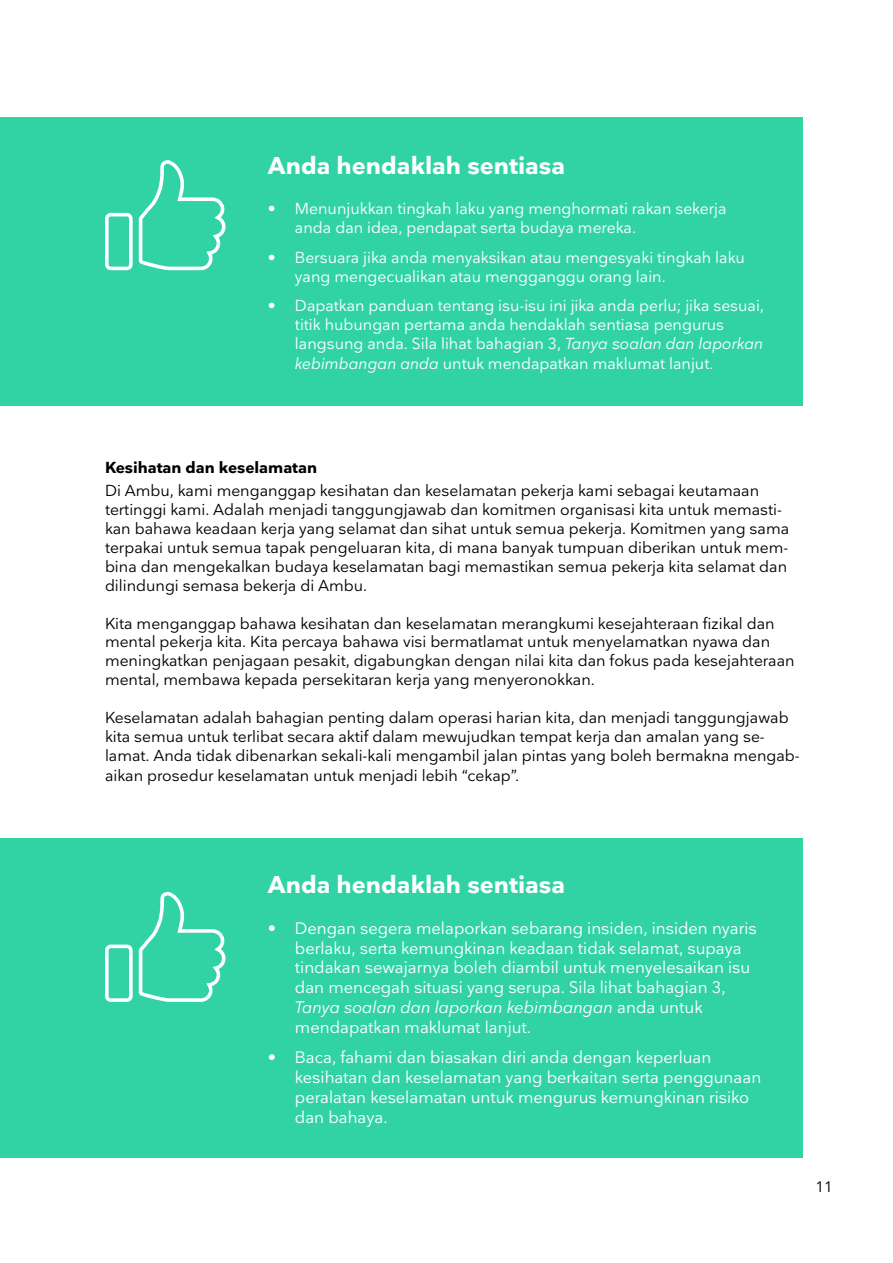
<style>
.page{position:relative;width:893px;height:1263px;background:#fff}
.page>*{position:absolute;margin:0;border:0;box-sizing:border-box;transform-origin:0 0}
.t1{font:700 24px "Nationale";color:#fff}
.t2{font:16.5px/19.8px "Nationale";color:#fff}
.t3{font:15.75px/18.9px "Nationale";color:#000}
.t4{font:15.75px/19.2px "Nationale";color:#fff}
.t5{font:700 15.75px "Nationale";color:#000}
.t6{font:15px "Nationale";color:#000}
.s1{font-style:italic}
</style>
<div class="page">
<div style="left:0;top:117px;width:803px;height:289px;background:#31d3a5"></div>
<div style="left:0;top:839px;width:803px;height:319px;background:#31d3a5"></div>
<svg style="left:139px;top:160px;width:87px;height:110px"></svg>
<svg style="left:105px;top:213px;width:28px;height:57px"></svg>
<svg style="left:139px;top:892px;width:87px;height:110px"></svg>
<svg style="left:105px;top:944px;width:28px;height:58px"></svg>
<h1 class="t1" style="left:268px;top:150px;width:299px">Anda hendaklah sentiasa</h1>
<p class="t4" style="left:295px;top:199px;width:433px;text-indent:-27px">• Menunjukkan tingkah laku yang menghormati rakan sekerja anda dan idea, pendapat serta budaya mereka.</p>
<p class="t4" style="left:295px;top:247px;width:451px;text-indent:-27px">• Bersuara jika anda menyaksikan atau mengesyaki tingkah laku yang mengecualikan atau mengganggu orang lain.</p>
<p class="t4" style="left:295px;top:295px;width:470px;text-indent:-27px">• Dapatkan panduan tentang isu-isu ini jika anda perlu; jika sesuai, titik hubungan pertama anda hendaklah sentiasa pengurus langsung anda. Sila lihat bahagian 3, <span class="s1">Tanya soalan dan laporkan kebimbangan anda</span> untuk mendapatkan maklumat lanjut.</p>
<p class="t5" style="left:105px;top:457px;width:214px">Kesihatan dan keselamatan</p>
<p class="t3" style="left:105px;top:481px;width:686px">Di Ambu, kami menganggap kesihatan dan keselamatan pekerja kami sebagai keutamaan tertinggi kami. Adalah menjadi tanggungjawab dan komitmen organisasi kita untuk memasti&shy;kan bahawa keadaan kerja yang selamat dan sihat untuk semua pekerja. Komitmen yang sama terpakai untuk semua tapak pengeluaran kita, di mana banyak tumpuan diberikan untuk mem&shy;bina dan mengekalkan budaya keselamatan bagi memastikan semua pekerja kita selamat dan dilindungi semasa bekerja di Ambu.</p>
<p class="t3" style="left:105px;top:613px;width:691px">Kita menganggap bahawa kesihatan dan keselamatan merangkumi kesejahteraan fizikal dan mental pekerja kita. Kita percaya bahawa visi bermatlamat untuk menyelamatkan nyawa dan meningkatkan penjagaan pesakit, digabungkan dengan nilai kita dan fokus pada kesejahteraan mental, membawa kepada persekitaran kerja yang menyeronokkan.</p>
<p class="t3" style="left:105px;top:708px;width:696px">Keselamatan adalah bahagian penting dalam operasi harian kita, dan menjadi tanggungjawab kita semua untuk terlibat secara aktif dalam mewujudkan tempat kerja dan amalan yang se&shy;lamat. Anda tidak dibenarkan sekali-kali mengambil jalan pintas yang boleh bermakna mengab&shy;aikan prosedur keselamatan untuk menjadi lebih “cekap”.</p>
<h1 class="t1" style="left:268px;top:869px;width:299px">Anda hendaklah sentiasa</h1>
<p class="t2" style="left:295px;top:918px;width:463px;text-indent:-27px">• Dengan segera melaporkan sebarang insiden, insiden nyaris berlaku, serta kemungkinan keadaan tidak selamat, supaya tindakan sewajarnya boleh diambil untuk menyelesaikan isu dan mencegah situasi yang serupa. Sila lihat bahagian 3, <span class="s1">Tanya soalan dan laporkan kebimbangan</span> anda untuk mendapatkan maklumat lanjut.</p>
<p class="t2" style="left:295px;top:1047px;width:468px;text-indent:-27px">• Baca, fahami dan biasakan diri anda dengan keperluan kesihatan dan keselamatan yang berkaitan serta penggunaan peralatan keselamatan untuk mengurus kemungkinan risiko dan bahaya.</p>
<p class="t6" style="left:815px;top:1178px;width:19px">11</p>
</div>
